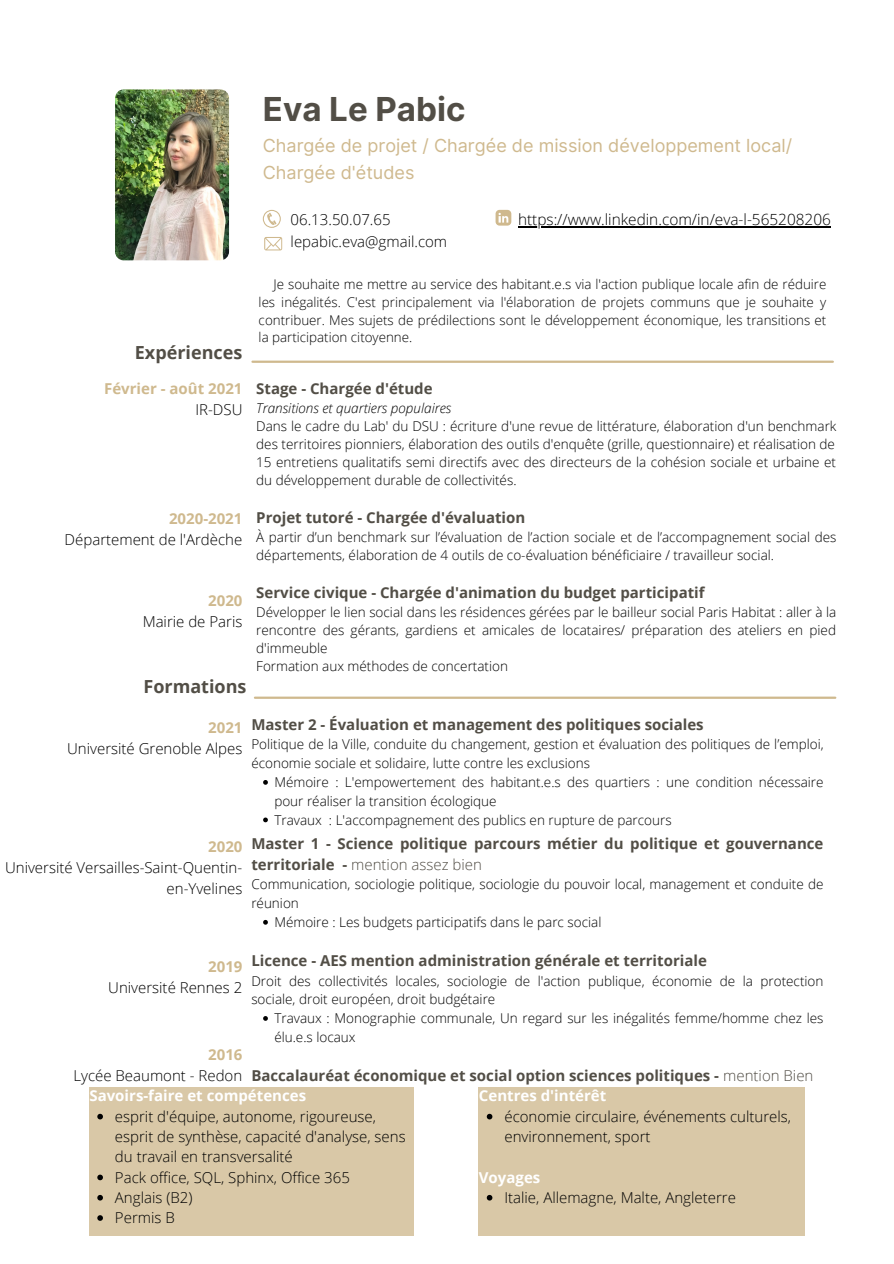
<style>
.page{position:relative;width:894px;height:1264px;background:#fff}
.page>*{position:absolute;margin:0;border:0;box-sizing:border-box;transform-origin:0 0}
.t1{font:700 33px "Inter";color:#524e46}
.t2{font:18px/27px "Inter";color:#cfb98e}
.t3{font:700 18px "Open Sans";color:#524e46}
.t4{font:300 15.3px "Open Sans";color:#000}
.t5{font:300 15px/20.2px "Open Sans";color:#000}
.t6{font:700 15px/21px "Open Sans";color:#524e46}
.t7{font:700 15px "Open Sans";color:#fff}
.t8{font:700 15px "Open Sans";color:#cfb98e}
.t9{font:300 13.5px/18px "Open Sans";color:#000}
.t10{font:italic 300 13.5px "Open Sans";color:#000}
.t11{font:300 13.35px/17.9px "Open Sans";color:#000;text-align:justify}
.s1{font-weight:300}
</style>
<div class="page">
<hr style="left:252px;top:360px;width:580px;height:3px;background:#cfb98e">
<svg style="left:263px;top:210px;width:18px;height:18px"></svg>
<svg style="left:264px;top:237px;width:18px;height:13px"></svg>
<svg style="left:495px;top:210px;width:16px;height:16px"></svg>
<hr style="left:255px;top:696px;width:580px;height:3px;background:#cfb98e">
<div style="left:479px;top:1087px;width:325px;height:148px;background:#d9c8a7"></div>
<div style="left:89px;top:1087px;width:324px;height:148px;background:#d9c8a7"></div>
<img style="left:115px;top:89px;width:114px;height:171px;border-radius:9px">
<svg style="left:263px;top:780px;width:5px;height:4px"></svg>
<svg style="left:263px;top:817px;width:5px;height:5px"></svg>
<svg style="left:263px;top:919px;width:5px;height:5px"></svg>
<svg style="left:263px;top:1016px;width:5px;height:4px"></svg>
<svg style="left:97px;top:1113px;width:6px;height:6px"></svg>
<svg style="left:97px;top:1174px;width:6px;height:6px"></svg>
<svg style="left:97px;top:1194px;width:6px;height:6px"></svg>
<svg style="left:97px;top:1215px;width:6px;height:5px"></svg>
<svg style="left:486px;top:1113px;width:6px;height:6px"></svg>
<svg style="left:486px;top:1194px;width:6px;height:6px"></svg>
<hr style="left:518px;top:226px;width:312px;height:1px;background:#000">
<p class="t1" style="left:263px;top:89px;width:204px">Eva Le Pabic</p>
<p class="t2" style="left:263px;top:132px;width:530px">Chargée de projet / Chargée de mission développement local/<br>Chargée d'études</p>
<p class="t5" style="left:290px;top:208px;width:101px">06.13.50.07.65</p>
<p class="t5" style="left:290px;top:231px;width:158px">lepabic.eva@gmail.com</p>
<p class="t4" style="left:518px;top:209px;width:314px">https://www.linkedin.com/in/eva-l-565208206</p>
<p class="t3" style="left:135px;top:339px;width:109px">Expériences</p>
<p class="t8" style="left:104px;top:378px;width:140px">Février - août 2021</p>
<p class="t5" style="left:195px;top:399px;width:49px">IR-DSU</p>
<p class="t8" style="left:169px;top:508px;width:75px">2020-2021</p>
<p class="t5" style="left:65px;top:529px;width:179px">Département de l'Ardèche</p>
<p class="t8" style="left:208px;top:590px;width:36px">2020</p>
<p class="t5" style="left:143px;top:611px;width:101px">Mairie de Paris</p>
<p class="t3" style="left:143px;top:674px;width:105px">Formations</p>
<p class="t11" style="left:258px;top:275px;width:569px;text-indent:15px">Je souhaite me mettre au service des habitant.e.s via l'action publique locale afin de réduire les inégalités. C'est principalement via l'élaboration de projets communs que je souhaite y contribuer. Mes sujets de prédilections sont le développement économique, les transitions et la participation citoyenne.</p>
<p class="t6" style="left:256px;top:377px;width:178px">Stage - Chargée d'étude</p>
<p class="t10" style="left:256px;top:398px;width:196px">Transitions et quartiers populaires</p>
<p class="t9" style="left:256px;top:417px;width:581px;text-align:justify">Dans le cadre du Lab' du DSU : écriture d'une revue de littérature, élaboration d'un benchmark des territoires pionniers, élaboration des outils d'enquête (grille, questionnaire) et réalisation de 15 entretiens qualitatifs semi directifs avec des directeurs de la cohésion sociale et urbaine et du développement durable de collectivités.</p>
<p class="t6" style="left:256px;top:507px;width:270px">Projet tutoré - Chargée d'évaluation</p>
<p class="t9" style="left:256px;top:528px;width:581px">À partir d’un benchmark sur l’évaluation de l’action sociale et de l’accompagnement social des départements, élaboration de 4 outils de co-évaluation bénéficiaire / travailleur social.</p>
<p class="t6" style="left:256px;top:582px;width:450px">Service civique - Chargée d'animation du budget participatif</p>
<p class="t9" style="left:256px;top:603px;width:581px;text-align:justify">Développer le lien social dans les résidences gérées par le bailleur social Paris Habitat : aller à la rencontre des gérants, gardiens et amicales de locataires/ préparation des ateliers en pied d'immeuble</p>
<p class="t9" style="left:256px;top:657px;width:253px">Formation aux méthodes de concertation</p>
<p class="t8" style="left:208px;top:716px;width:36px">2021</p>
<p class="t5" style="left:67px;top:737px;width:177px">Université Grenoble Alpes</p>
<p class="t8" style="left:208px;top:836px;width:36px">2020</p>
<p class="t5" style="left:5px;top:857px;width:239px;line-height:21px;text-align:right">Université Versailles-Saint-Quentin&shy;en-Yvelines</p>
<p class="t6" style="left:251px;top:714px;width:454px">Master 2 - Évaluation et management des politiques sociales</p>
<p class="t9" style="left:251px;top:734px;width:573px;line-height:18.8px">Politique de la Ville, conduite du changement, gestion et évaluation des politiques de l’emploi, économie sociale et solidaire, lutte contre les exclusions</p>
<p class="t9" style="left:274px;top:772px;width:550px;line-height:18.8px">Mémoire : L'empowertement des habitant.e.s des quartiers : une condition nécessaire pour réaliser la transition écologique</p>
<p class="t9" style="left:274px;top:810px;width:399px">Travaux : L'accompagnement des publics en rupture de parcours</p>
<p class="t6" style="left:251px;top:832px;width:573px">Master 1 - Science politique parcours métier du politique et gouvernance territoriale - <span class="s1">mention assez bien</span></p>
<p class="t9" style="left:251px;top:874px;width:573px;line-height:18.8px">Communication, sociologie politique, sociologie du pouvoir local, management et conduite de réunion</p>
<p class="t9" style="left:274px;top:912px;width:328px">Mémoire : Les budgets participatifs dans le parc social</p>
<p class="t8" style="left:208px;top:955px;width:36px">2019</p>
<p class="t5" style="left:108px;top:977px;width:135px">Université Rennes 2</p>
<p class="t6" style="left:251px;top:949px;width:457px">Licence - AES mention administration générale et territoriale</p>
<p class="t9" style="left:251px;top:970px;width:573px;line-height:18.8px">Droit des collectivités locales, sociologie de l'action publique, économie de la protection sociale, droit européen, droit budgétaire</p>
<p class="t9" style="left:274px;top:1008px;width:550px;line-height:18.8px">Travaux : Monographie communale, Un regard sur les inégalités femme/homme chez les élu.e.s locaux</p>
<p class="t8" style="left:208px;top:1043px;width:36px">2016</p>
<p class="t5" style="left:73px;top:1064px;width:170px">Lycée Beaumont - Redon</p>
<p class="t6" style="left:251px;top:1064px;width:563px">Baccalauréat économique et social option sciences politiques - <span class="s1">mention Bien</span></p>
<p class="t5" style="left:115px;top:1105px;width:292px">esprit d'équipe, autonome, rigoureuse, esprit de synthèse, capacité d'analyse, sens du travail en transversalité</p>
<p class="t5" style="left:115px;top:1166px;width:236px">Pack office, SQL, Sphinx, Office 365</p>
<p class="t5" style="left:115px;top:1186px;width:79px">Anglais (B2)</p>
<p class="t5" style="left:115px;top:1207px;width:61px">Permis B</p>
<p class="t7" style="left:89px;top:1085px;width:218px">Savoirs-faire et compétences</p>
<p class="t7" style="left:478px;top:1085px;width:129px">Centres d'intérêt</p>
<p class="t5" style="left:504px;top:1105px;width:288px">économie circulaire, événements culturels, environnement, sport</p>
<p class="t7" style="left:478px;top:1166px;width:63px">Voyages</p>
<p class="t5" style="left:504px;top:1186px;width:233px">Italie, Allemagne, Malte, Angleterre</p>
</div>
